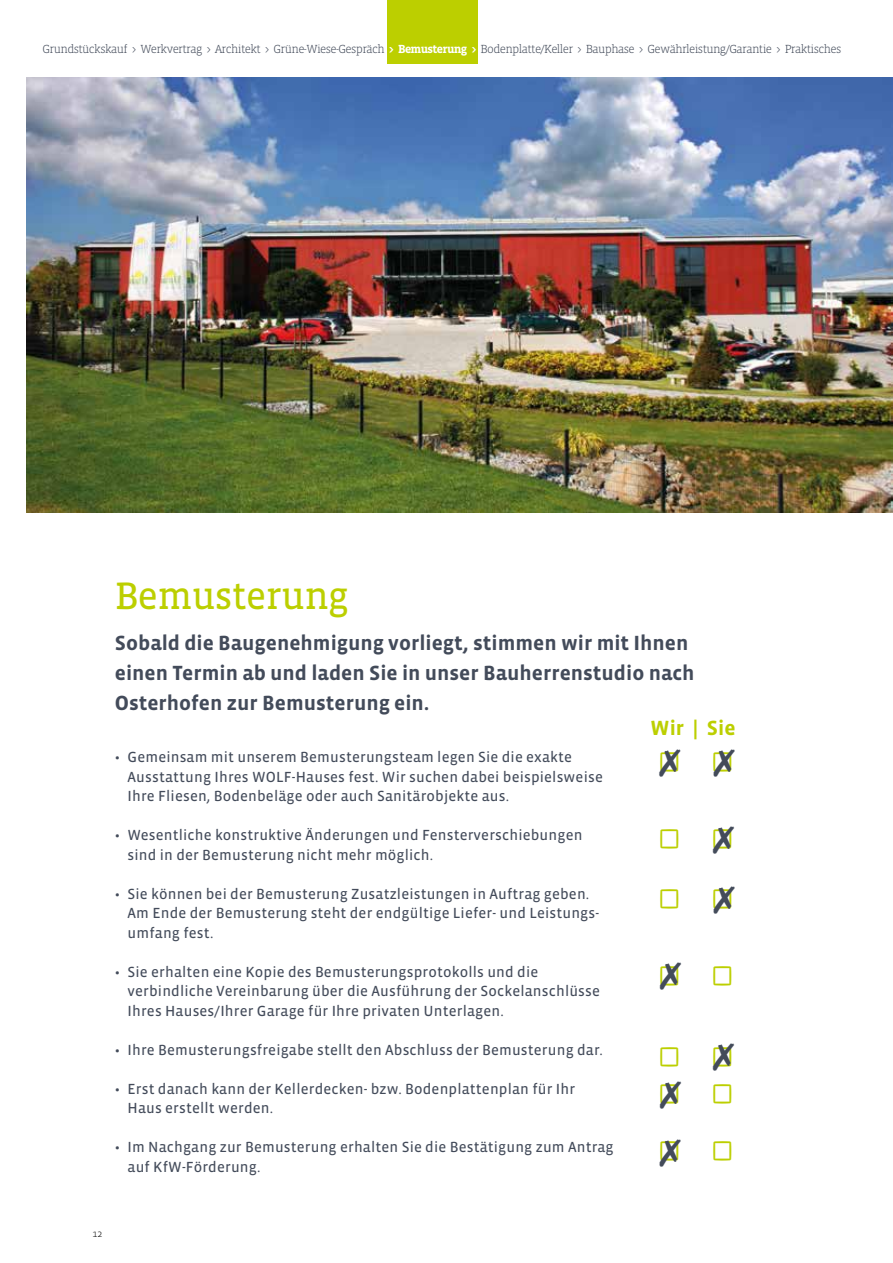
<style>
.page{position:relative;width:893px;height:1263px;background:#fff}
.page>*{position:absolute;margin:0;border:0;box-sizing:border-box;transform-origin:0 0}
.t1{font:300 39px/76.5px "Vista Slab OT";color:#bccf00}
.t2{font:39px "Vista Slab OT";letter-spacing:-.02em;color:#bccf00}
.t3{font:700 21px/30px "Vista Sans";color:#434b5a}
.t4{font:700 21px "Vista Sans";color:#bccf00}
.t5{font:15px/19.5px "Vista Sans Reg";letter-spacing:.01em;color:#434b5a}
.t6{font:300 12px "Vista Slab OT";letter-spacing:-.05em;color:#434b5a}
.t7{font:300 9.75px "Vista Sans";color:#000}
.s1{font-weight:700;color:#fff}
</style>
<div class="page">
<img style="left:27px;top:78px;width:866px;height:434px">
<div style="left:387px;top:0;width:91px;height:64px;background:#bccf00"></div>
<p class="t6" style="left:43px;top:43px;width:800px">Grundstückskauf &gt; Werkvertrag &gt; Architekt &gt; Grüne-Wiese-Gespräch <span class="s1">&gt; Bemusterung &gt;</span> Bodenplatte/Keller &gt; Bauphase &gt; Gewährleistung/Garantie &gt; Praktisches</p>
<h1 class="t2" style="left:115px;top:576px;width:235px">Bemusterung</h1>
<h2 class="t3" style="left:115px;top:628px;width:581px">Sobald die Baugenehmigung vorliegt, stimmen wir mit Ihnen einen Termin ab und laden Sie in unser Bauherrenstudio nach<br>Osterhofen zur Bemusterung ein.</h2>
<p class="t5" style="left:128px;top:748px;width:477px;text-indent:-13px">• Gemeinsam mit unserem Bemusterungsteam legen Sie die exakte<br>Ausstattung Ihres WOLF-Hauses fest. Wir suchen dabei beispielsweise<br>Ihre Fliesen, Bodenbeläge oder auch Sanitärobjekte aus.</p>
<p class="t5" style="left:128px;top:826px;width:456px;text-indent:-13px">• Wesentliche konstruktive Änderungen und Fensterverschiebungen sind in der Bemusterung nicht mehr möglich.</p>
<p class="t5" style="left:128px;top:884px;width:473px;text-indent:-13px">• Sie können bei der Bemusterung Zusatzleistungen in Auftrag geben.<br>Am Ende der Bemusterung steht der endgültige Liefer- und Leistungs&shy;umfang fest.</p>
<p class="t5" style="left:128px;top:962px;width:474px;text-indent:-13px">• Sie erhalten eine Kopie des Bemusterungsprotokolls und die verbindliche Vereinbarung über die Ausführung der Sockelanschlüsse<br>Ihres Hauses/Ihrer Garage für Ihre privaten Unterlagen.</p>
<p class="t5" style="left:115px;top:1040px;width:489px">• Ihre Bemusterungsfreigabe stellt den Abschluss der Bemusterung dar.</p>
<p class="t5" style="left:128px;top:1079px;width:449px;text-indent:-13px">• Erst danach kann der Kellerdecken- bzw. Bodenplattenplan für Ihr<br>Haus erstellt werden.</p>
<p class="t5" style="left:128px;top:1138px;width:488px;text-indent:-13px">• Im Nachgang zur Bemusterung erhalten Sie die Bestätigung zum Antrag auf KfW-Förderung.</p>
<h2 class="t4" style="left:650px;top:717px;width:87px">Wir | Sie</h2>
<h1 class="t1" style="left:656px;top:725px;width:81px">L L<br>L L</h1>
<h1 class="t1" style="left:656px;top:861px;width:81px">L L<br>L L</h1>
<h1 class="t1" style="left:656px;top:1038px;width:81px;line-height:37.5px">L L<br>L L</h1>
<h1 class="t1" style="left:656px;top:1113px;width:81px">L L</h1>
<p class="t7" style="left:92px;top:1229px;width:11px">12</p>
</div>
